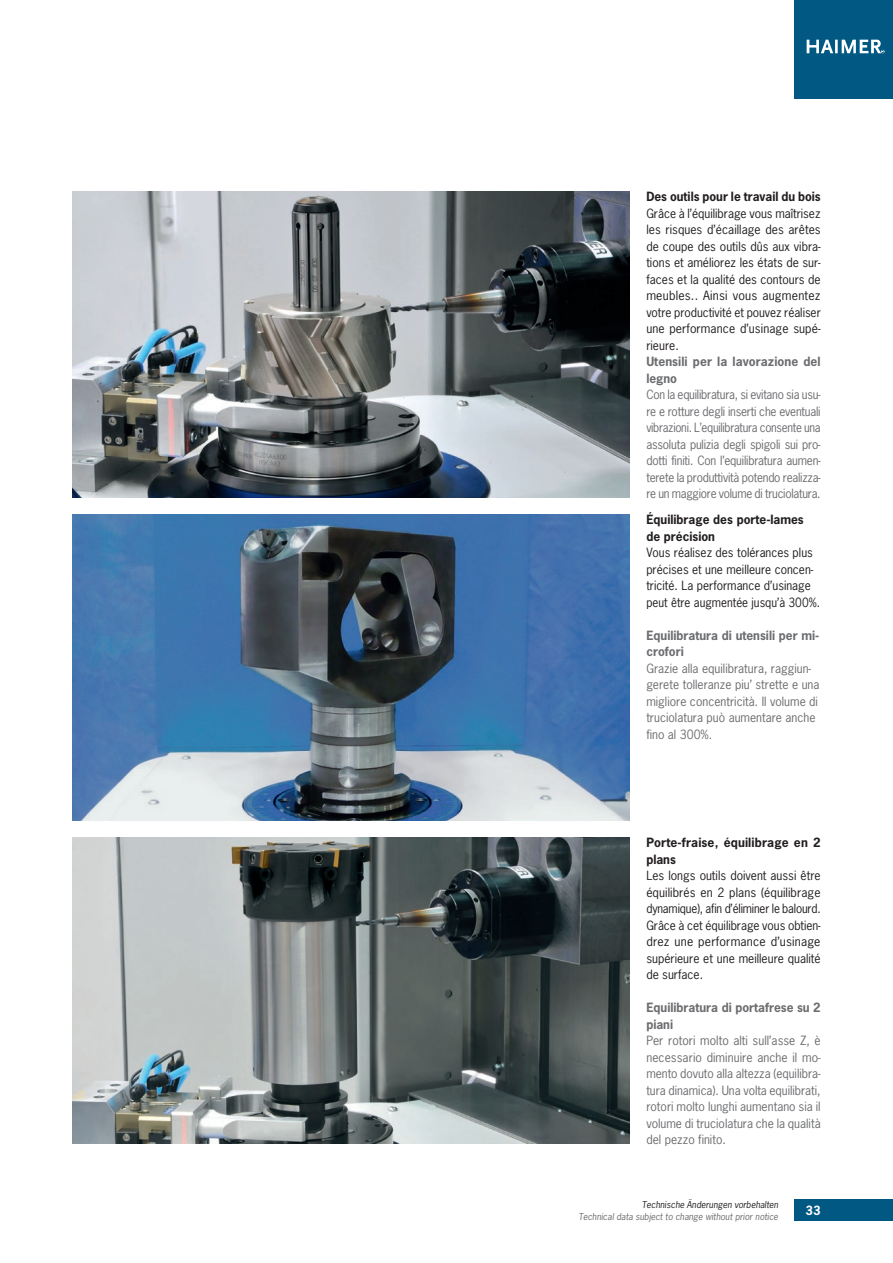
<style>
.page{position:relative;width:893px;height:1263px;background:#fff}
.page>*{position:absolute;margin:0;border:0;box-sizing:border-box;transform-origin:0 0}
.Copy_8_11{font:12px/16.5px "News Gothic";color:#6c6d70;text-align:justify}
.Copy_8_11-2{font:12px/16.5px "News Gothic";color:#231f20;text-align:justify}
.Copy_8_11_Bold{font:700 12px/16.5px "News Gothic";color:#6c6d70}
.Copy_8_11_Bold-2{font:700 12px/16.5px "News Gothic";color:#231f20}
.t1{font:700 12px "News Gothic";color:#fff}
.t2{font:italic 9px "News Gothic";color:#6c6d70}
.t3{font:italic 9px "News Gothic";color:#231f20}
</style>
<div class="page">
<div style="left:794px;top:0;width:99px;height:99px;background:#005883"></div>
<svg style="left:807px;top:40px;width:77px;height:13px"></svg>
<div style="left:794px;top:1199px;width:99px;height:21px;background:#005883"></div>
<img style="left:72px;top:514px;width:557px;height:307px">
<img style="left:72px;top:838px;width:557px;height:306px">
<img style="left:72px;top:191px;width:557px;height:306px">
<p class="Copy_8_11_Bold-2" style="left:646px;top:188px;width:176px">Des outils pour le travail du bois</p>
<p class="Copy_8_11-2" style="left:646px;top:205px;width:176px">Grâce à l’équilibrage vous maîtrisez les risques d’écaillage des arêtes de coupe des outils dûs aux vibra&shy;tions et améliorez les états de sur&shy;faces et la qualité des contours de meubles.. Ainsi vous augmentez votre productivité et pouvez réaliser une performance d’usinage supé&shy;rieure.</p>
<p class="Copy_8_11_Bold" style="left:646px;top:353px;width:176px">Utensili per la lavorazione del legno</p>
<p class="Copy_8_11" style="left:646px;top:386px;width:176px">Con la equilibratura, si evitano sia usu&shy;re e rotture degli inserti che eventuali vibrazioni. L’equilibratura consente una assoluta pulizia degli spigoli sui pro&shy;dotti finiti. Con l’equilibratura aumen&shy;terete la produttività potendo realizza&shy;re un maggiore volume di truciolatura.</p>
<p class="Copy_8_11_Bold-2" style="left:646px;top:511px;width:159px">Équilibrage des porte-lames de précision</p>
<p class="Copy_8_11-2" style="left:646px;top:544px;width:175px;text-align:left">Vous réalisez des tolérances plus précises et une meilleure concen&shy;tricité. La performance d’usinage peut être augmentée jusqu’à 300%.</p>
<p class="Copy_8_11_Bold" style="left:646px;top:627px;width:175px">Equilibratura di utensili per mi&shy;crofori</p>
<p class="Copy_8_11" style="left:646px;top:660px;width:175px;text-align:left">Grazie alla equilibratura, raggiun&shy;gerete tolleranze piu’ strette e una migliore concentricità. Il volume di truciolatura può aumentare anche fino al 300%.</p>
<p class="Copy_8_11_Bold-2" style="left:646px;top:834px;width:176px">Porte-fraise, équilibrage en 2 plans</p>
<p class="Copy_8_11-2" style="left:646px;top:867px;width:176px">Les longs outils doivent aussi être équilibrés en 2 plans (équilibrage dynamique), afin d’éliminer le balourd.<br>Grâce à cet équilibrage vous obtien&shy;drez une performance d’usinage supérieure et une meilleure qualité de surface.</p>
<p class="Copy_8_11_Bold" style="left:646px;top:999px;width:176px">Equilibratura di portafrese su 2 piani</p>
<p class="Copy_8_11" style="left:646px;top:1032px;width:176px">Per rotori molto alti sull’asse Z, è necessario diminuire anche il mo&shy;mento dovuto alla altezza (equilibra&shy;tura dinamica). Una volta equilibrati, rotori molto lunghi aumentano sia il volume di truciolatura che la qualità del pezzo finito.</p>
<p class="t3" style="left:642px;top:1199px;width:138px">Technische Änderungen vorbehalten</p>
<p class="t2" style="left:578px;top:1211px;width:201px">Technical data subject to change without prior notice</p>
<p class="t1" style="left:806px;top:1202px;width:17px">33</p>
</div>
